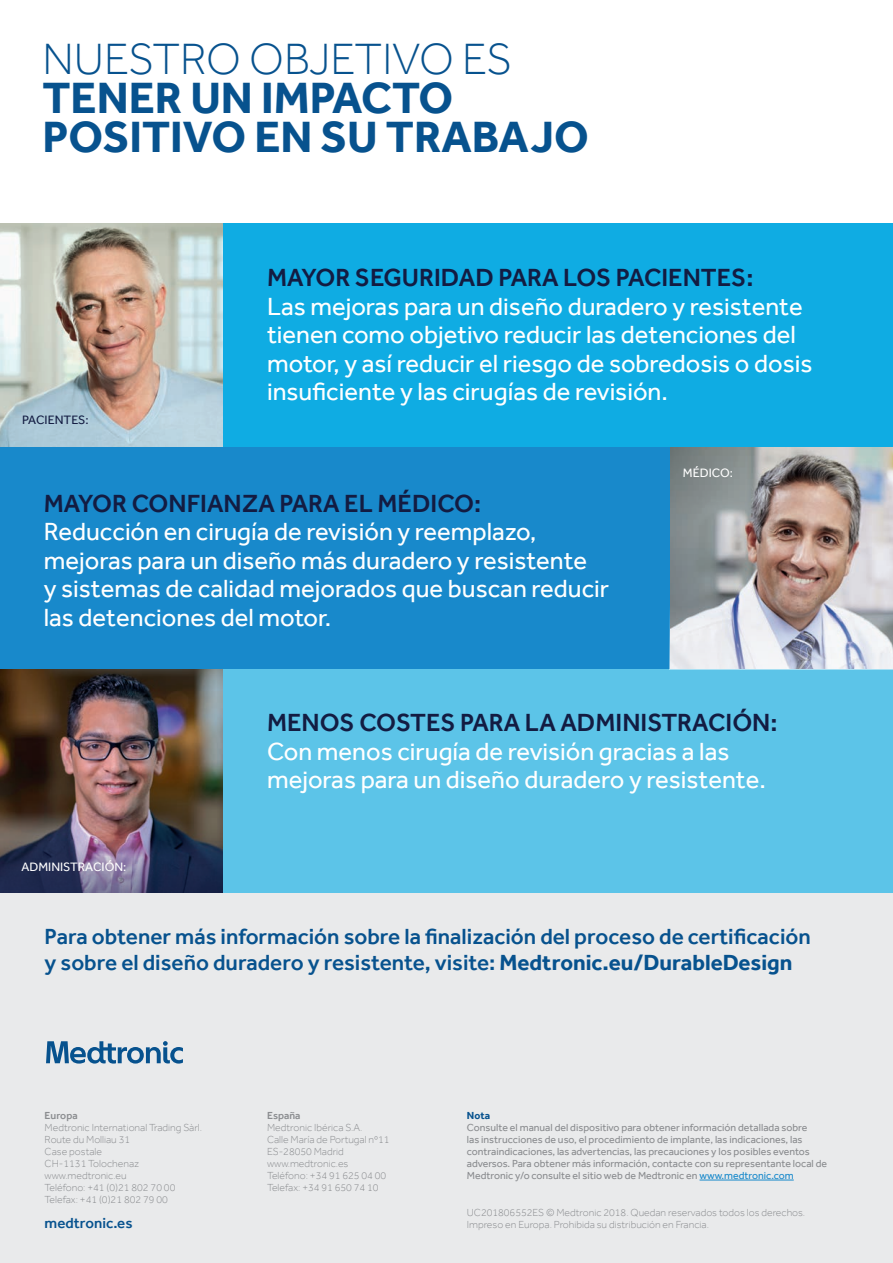
<style>
.page{position:relative;width:893px;height:1263px;background:#fff}
.page>*{position:absolute;margin:0;border:0;box-sizing:border-box;transform-origin:0 0}
.t1{font:700 45px/39px "Effra";color:#07528e}
.t2{font:300 45px "Effra";letter-spacing:-.01em;color:#07528e}
.t3{font:25.5px/28.5px "Effra";color:#fff}
.t4{font:500 25.5px "Effra";color:#131c42}
.t5{font:500 22.5px/25.5px "Effra";color:#07528e}
.t6{font:500 15px "Effra";color:#07528e}
.t7{font:12.45px "Effra";color:#fff}
.t8{font:12.45px "Effra";color:#131c42}
.t9{font:300 10.5px/12px "Effra";color:#8a8c8f}
.t10{font:10.5px/12px "Effra";color:#8a8c8f}
.t11{font:500 10.5px "Effra";color:#8a8c8f}
.t12{font:700 10.5px "Effra";color:#07528e}
.s1{font-weight:700}
.s2{color:#1889cb}
</style>
<div class="page">
<img style="left:670px;top:446px;width:223px;height:159px">
<div style="left:0;top:446px;width:670px;height:230px;background:#1889cb"></div>
<img style="left:0;top:670px;width:223px;height:169px">
<svg style="left:0;top:839px;width:223px;height:54px"></svg>
<div style="left:0;top:893px;width:893px;height:370px;background:#e9eaeb"></div>
<svg style="left:46px;top:1041px;width:137px;height:22px"></svg>
<hr style="left:700px;top:1180px;width:94px;height:1px;background:#1889cb">
<div style="left:223px;top:670px;width:670px;height:223px;background:#5cc4e8"></div>
<img style="left:0;top:223px;width:223px;height:223px">
<div style="left:223px;top:223px;width:670px;height:223px;background:#0face3"></div>
<svg style="left:670px;top:605px;width:223px;height:65px"></svg>
<h1 class="t2" style="left:43px;top:34px;width:471px">NUESTRO OBJETIVO ES</h1>
<h1 class="t1" style="left:43px;top:78px;width:548px">TENER UN IMPACTO<br>POSITIVO EN SU TRABAJO</h1>
<p class="t8" style="left:22px;top:412px;width:68px">PACIENTES:</p>
<p class="t4" style="left:267px;top:262px;width:488px">MAYOR SEGURIDAD PARA LOS PACIENTES:</p>
<p class="t3" style="left:267px;top:292px;width:547px">Las mejoras para un diseño duradero y resistente tienen como objetivo reducir las detenciones del motor, y así reducir el riesgo de sobredosis o dosis insuficiente y las cirugías de revisión.</p>
<p class="t7" style="left:683px;top:466px;width:52px">MÉDICO:</p>
<p class="t4" style="left:44px;top:488px;width:439px">MAYOR CONFIANZA PARA EL MÉDICO:</p>
<p class="t3" style="left:44px;top:517px;width:567px">Reducción en cirugía de revisión y reemplazo, mejoras para un diseño más duradero y resistente<br>y sistemas de calidad mejorados que buscan reducir las detenciones del motor.</p>
<p class="t7" style="left:22px;top:859px;width:106px">ADMINISTRACIÓN:</p>
<p class="t4" style="left:267px;top:708px;width:512px">MENOS COSTES PARA LA ADMINISTRACIÓN:</p>
<p class="t3" style="left:267px;top:737px;width:500px">Con menos cirugía de revisión gracias a las mejoras para un diseño duradero y resistente.</p>
<p class="t5" style="left:45px;top:924px;width:768px">Para obtener más información sobre la finalización del proceso de certificación y sobre el diseño duradero y resistente, visite: <span class="s1">Medtronic.eu/DurableDesign</span></p>
<p class="t11" style="left:45px;top:1109px;width:34px">Europa</p>
<p class="t9" style="left:45px;top:1121px;width:159px">Medtronic International Trading Sàrl.<br>Route du Molliau 31<br>Case postale<br>CH-1131 Tolochenaz www.medtronic.eu<br>Teléfono: +41 (0)21 802 70 00<br>Telefax: +41 (0)21 802 79 00</p>
<p class="t6" style="left:45px;top:1214px;width:89px">medtronic.es</p>
<p class="t11" style="left:267px;top:1109px;width:35px">España</p>
<p class="t9" style="left:267px;top:1121px;width:124px">Medtronic Ibérica S.A.<br>Calle María de Portugal nº11<br>ES-28050 Madrid www.medtronic.es<br>Teléfono: +34 91 625 04 00<br>Telefax: +34 91 650 74 10</p>
<p class="t12" style="left:467px;top:1108px;width:25px">Nota</p>
<p class="t10" style="left:467px;top:1121px;width:362px">Consulte el manual del dispositivo para obtener información detallada sobre<br>las instrucciones de uso, el procedimiento de implante, las indicaciones, las contraindicaciones, las advertencias, las precauciones y los posibles eventos adversos. Para obtener más información, contacte con su representante local de Medtronic y/o consulte el sitio web de Medtronic en <span class="s2">www.medtronic.com</span></p>
<p class="t9" style="left:467px;top:1207px;width:340px">UC201806552ES © Medtronic 2018. Quedan reservados todos los derechos.<br>Impreso en Europa. Prohibida su distribución en Francia.</p>
</div>
